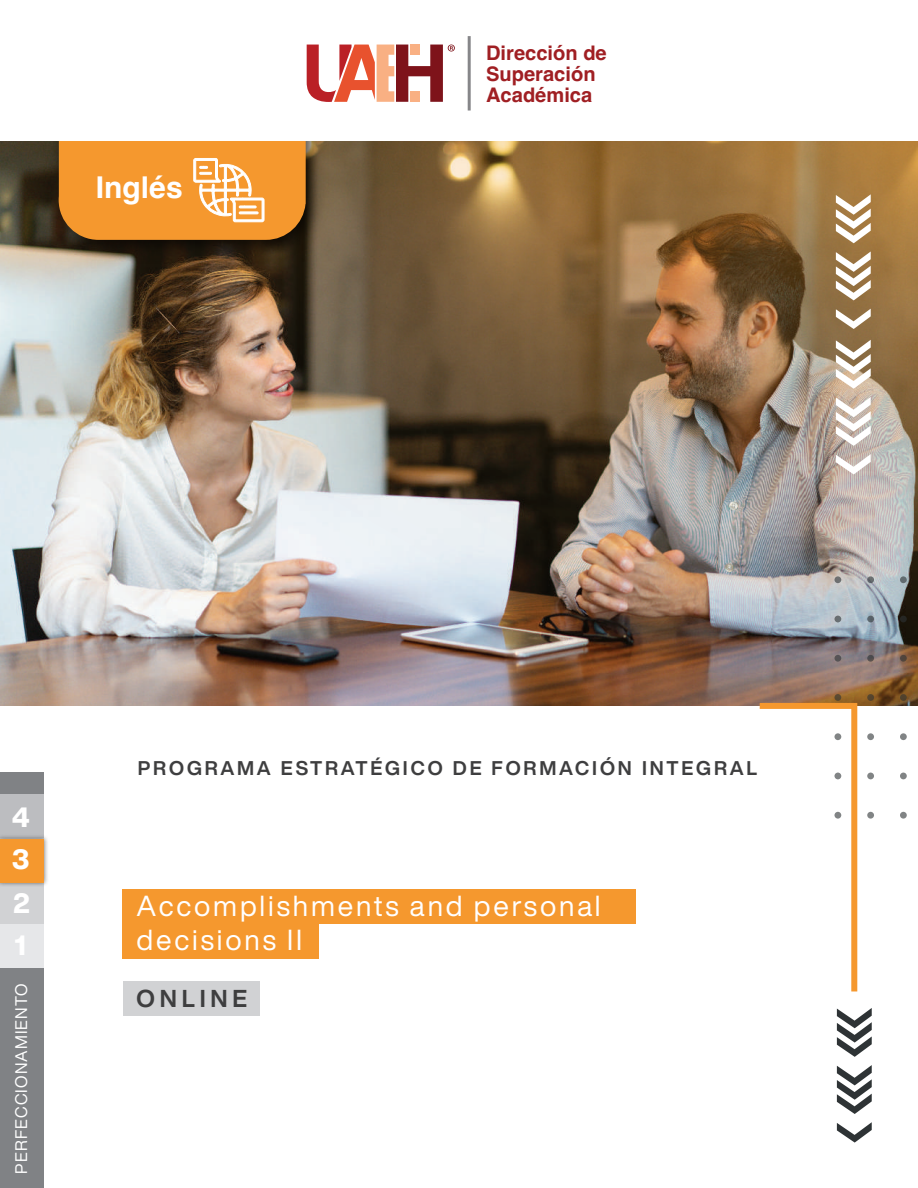
<style>
.page{position:relative;width:918px;height:1188px;background:#fff}
.page>*{position:absolute;margin:0;border:0;box-sizing:border-box;transform-origin:0 0}
.t1{font:700 30px "Helvetica";color:#fff}
.t2{font:28.5px/34.2px "Helvetica Now Display";letter-spacing:.1em;color:#fff}
.t3{font:800 27.45px "Helvetica Now Display";color:#fff}
.t4{font:700 24px "Helvetica Now Display";letter-spacing:.2em;color:#3e3e3f}
.t5{font:700 20.1px/21px "Helvetica";color:#a01f23}
.t6{font:700 19.5px "Helvetica Now Display";letter-spacing:.145em;color:#3e3e3f}
.t7{font:16.5px "Helvetica Now Display";letter-spacing:.075em;color:#fff}
</style>
<div class="page">
<div style="left:123px;top:981px;width:136px;height:35px;background:#d1d2d4"></div>
<div style="left:122px;top:924px;width:197px;height:35px;background:#f5982e"></div>
<img style="left:0;top:141px;width:918px;height:565px">
<svg style="left:837px;top:1122px;width:35px;height:21px"></svg>
<svg style="left:837px;top:1065px;width:35px;height:49px"></svg>
<svg style="left:837px;top:1008px;width:35px;height:49px"></svg>
<svg style="left:754px;top:700px;width:106px;height:292px"></svg>
<div style="left:834px;top:576px;width:7px;height:7px;background:#6e7071;border-radius:50%"></div>
<div style="left:834px;top:616px;width:7px;height:6px;background:#696f72;border-radius:50%"></div>
<div style="left:834px;top:655px;width:7px;height:7px;background:#565355;border-radius:50%"></div>
<svg style="left:834px;top:694px;width:7px;height:7px"></svg>
<div style="left:834px;top:733px;width:7px;height:7px;background:#818485;border-radius:50%"></div>
<div style="left:834px;top:773px;width:7px;height:6px;background:#818485;border-radius:50%"></div>
<div style="left:834px;top:812px;width:7px;height:7px;background:#818485;border-radius:50%"></div>
<svg style="left:867px;top:576px;width:7px;height:7px"></svg>
<div style="left:867px;top:616px;width:7px;height:6px;background:#586169;border-radius:50%"></div>
<svg style="left:867px;top:655px;width:7px;height:7px"></svg>
<div style="left:867px;top:694px;width:7px;height:7px;background:#55442d;border-radius:50%"></div>
<div style="left:867px;top:733px;width:7px;height:7px;background:#818485;border-radius:50%"></div>
<div style="left:867px;top:773px;width:7px;height:6px;background:#818485;border-radius:50%"></div>
<div style="left:867px;top:812px;width:7px;height:7px;background:#818485;border-radius:50%"></div>
<div style="left:900px;top:576px;width:7px;height:7px;background:#626b6f;border-radius:50%"></div>
<div style="left:900px;top:616px;width:7px;height:6px;background:#252623;border-radius:50%"></div>
<div style="left:900px;top:655px;width:7px;height:7px;background:#50443b;border-radius:50%"></div>
<div style="left:900px;top:694px;width:7px;height:7px;background:#50412d;border-radius:50%"></div>
<div style="left:900px;top:733px;width:7px;height:7px;background:#818485;border-radius:50%"></div>
<div style="left:900px;top:773px;width:7px;height:6px;background:#818485;border-radius:50%"></div>
<div style="left:900px;top:812px;width:7px;height:7px;background:#818485;border-radius:50%"></div>
<div style="left:122px;top:889px;width:513px;height:35px;background:#f5982e"></div>
<img style="left:40px;top:141px;width:292px;height:126px">
<svg style="left:307px;top:45px;width:148px;height:57px"></svg>
<hr style="left:468px;top:36px;width:3px;height:75px;background:#868689">
<svg style="left:836px;top:309px;width:35px;height:20px"></svg>
<svg style="left:836px;top:251px;width:35px;height:49px"></svg>
<svg style="left:836px;top:194px;width:35px;height:49px"></svg>
<svg style="left:836px;top:454px;width:35px;height:20px"></svg>
<svg style="left:836px;top:397px;width:35px;height:49px"></svg>
<svg style="left:836px;top:340px;width:35px;height:49px"></svg>
<div style="left:0;top:773px;width:43px;height:21px;background:#808285"></div>
<div style="left:0;top:881px;width:43px;height:44px;background:#d1d2d4"></div>
<div style="left:0;top:968px;width:43px;height:220px;background:#808285"></div>
<div style="left:0;top:925px;width:43px;height:43px;background:#e6e7e9"></div>
<div style="left:0;top:794px;width:43px;height:44px;background:#bcbdc0"></div>
<img style="left:0;top:833px;width:48px;height:56px">
<div style="left:0;top:839px;width:44px;height:44px;background:#f5982e"></div>
<svg style="left:59px;top:141px;width:247px;height:99px"></svg>
<h1 class="t1" style="left:96px;top:170px;width:88px">Inglés</h1>
<p class="t5" style="left:486px;top:45px;width:122px">Dirección de<br>Superación<br>Académica</p>
<h3 class="t3" style="left:12px;top:798px;width:20px">4</h3>
<h3 class="t3" style="left:12px;top:840px;width:19px">3</h3>
<h3 class="t3" style="left:13px;top:884px;width:18px">2</h3>
<h3 class="t3" style="left:14px;top:926px;width:13px">1</h3>
<p class="t7" style="left:10px;top:1174px;width:192px;rotate:-90deg">PERFECCIONAMIENTO</p>
<p class="t6" style="left:138px;top:755px;width:621px">PROGRAMA ESTRATÉGICO DE FORMACIÓN INTEGRAL</p>
<h2 class="t2" style="left:136px;top:888px;width:466px">Accomplishments and personal decisions II</h2>
<p class="t4" style="left:136px;top:982px;width:112px">ONLINE</p>
</div>
